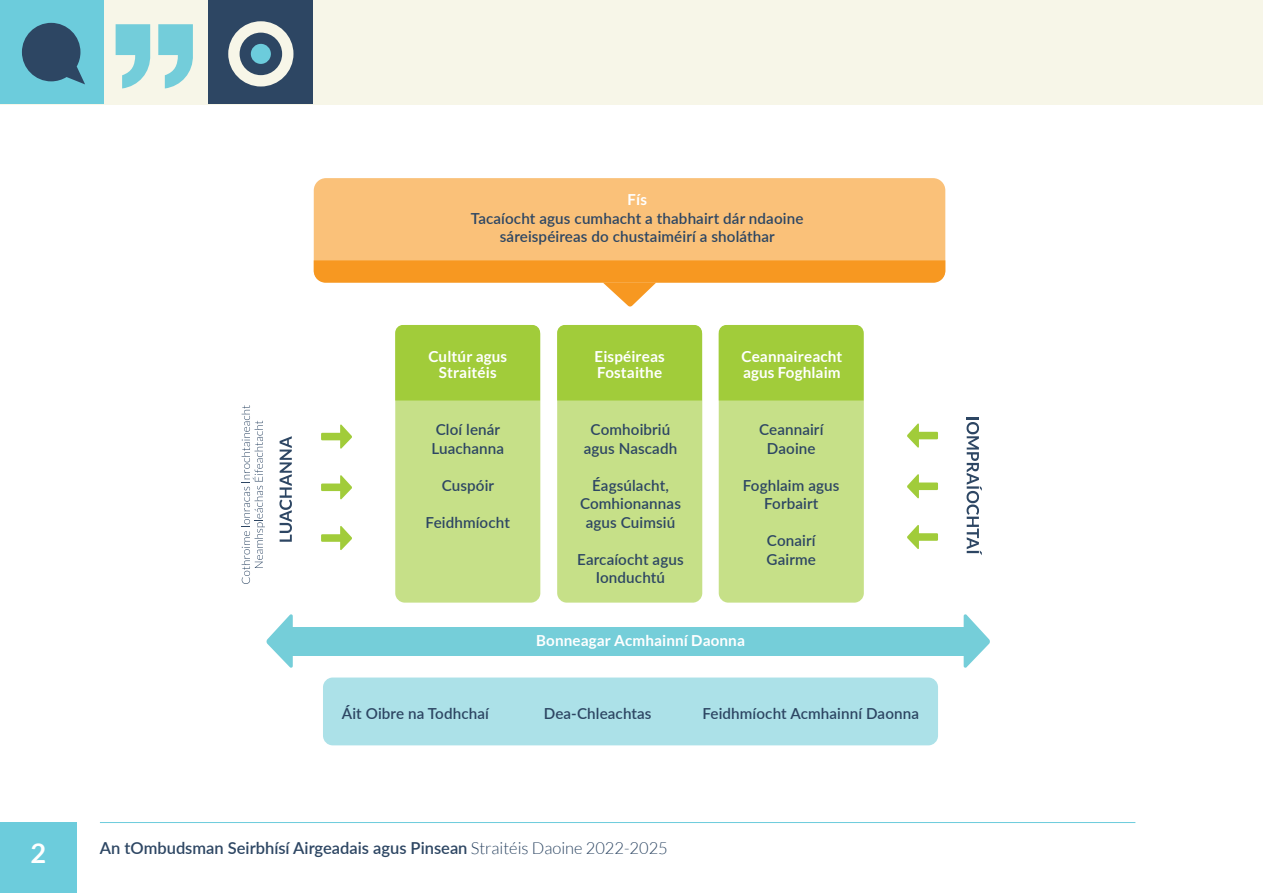
<style>
.page{position:relative;width:1263px;height:893px;background:#fff}
.page>*{position:absolute;margin:0;border:0;box-sizing:border-box;transform-origin:0 0}
.t1{font:700 27px "Lato";color:#fff}
.t2{font:600 16.5px "Lato";color:#2d4663}
.t3{font:600 15.15px/18.6px "Lato";letter-spacing:.01em;color:#2d4663;text-align:center}
.t4{font:700 15.15px/15.1px "Lato";letter-spacing:.01em;color:#fff}
.s1{font-weight:700;color:#fff}
.s2{font-weight:300}
</style>
<div class="page">
<div style="left:323px;top:677px;width:615px;height:68px;background:#ace1e8;border-radius:10px"></div>
<div style="left:314px;top:178px;width:631px;height:105px;background:#fac179;border-radius:12px"></div>
<svg style="left:314px;top:260px;width:631px;height:47px"></svg>
<div style="left:395px;top:325px;width:145px;height:278px;background:#c6e088;border-radius:10px"></div>
<div style="left:395px;top:325px;width:145px;height:75px;background:#a1cc3a"></div>
<div style="left:557px;top:325px;width:145px;height:278px;background:#c6e088;border-radius:10px"></div>
<div style="left:557px;top:325px;width:145px;height:75px;background:#a1cc3a"></div>
<div style="left:719px;top:325px;width:145px;height:278px;background:#c6e088;border-radius:10px"></div>
<div style="left:719px;top:325px;width:144px;height:75px;background:#a1cc3a"></div>
<svg style="left:907px;top:423px;width:31px;height:25px"></svg>
<svg style="left:907px;top:474px;width:31px;height:25px"></svg>
<svg style="left:907px;top:525px;width:31px;height:24px"></svg>
<svg style="left:321px;top:424px;width:31px;height:25px"></svg>
<svg style="left:321px;top:475px;width:31px;height:25px"></svg>
<svg style="left:321px;top:526px;width:31px;height:24px"></svg>
<svg style="left:266px;top:614px;width:27px;height:54px"></svg>
<div style="left:288px;top:627px;width:680px;height:28px;background:#75ced9"></div>
<svg style="left:964px;top:614px;width:26px;height:54px"></svg>
<svg style="left:966px;top:417px;width:16px;height:138px"></svg>
<svg style="left:279px;top:436px;width:13px;height:106px"></svg>
<svg style="left:242px;top:405px;width:23px;height:179px"></svg>
<div style="left:0;top:0;width:1263px;height:105px;background:#f7f6e8"></div>
<svg style="left:158px;top:24px;width:35px;height:64px"></svg>
<svg style="left:116px;top:24px;width:35px;height:64px"></svg>
<div style="left:0;top:0;width:103px;height:104px;background:#6cccdc"></div>
<svg style="left:22px;top:23px;width:63px;height:61px"></svg>
<div style="left:208px;top:0;width:105px;height:104px;background:#2d4663"></div>
<svg style="left:228px;top:21px;width:65px;height:66px"></svg>
<div style="left:251px;top:44px;width:20px;height:20px;background:#6cccdc;border-radius:50%"></div>
<hr style="left:100px;top:822px;width:1035px;height:1px;background:#6cccdc">
<div style="left:0;top:822px;width:77px;height:71px;background:#6cccdc"></div>
<h1 class="t1" style="left:30px;top:837px;width:17px">2</h1>
<p class="t3" style="left:471px;top:190px;width:334px"><span class="s1">Fís<br></span>Tacaíocht agus cumhacht a thabhairt dár ndaoine sáreispéireas do chustaiméirí a sholáthar</p>
<p class="t4" style="left:428px;top:349px;width:80px;text-align:center">Cultúr agus<br>Straitéis</p>
<p class="t3" style="left:431px;top:419px;width:74px;text-align:left">Cloí lenár<br>Luachanna</p>
<p class="t3" style="left:442px;top:475px;width:54px">Cuspóir</p>
<p class="t3" style="left:426px;top:512px;width:86px">Feidhmíocht</p>
<p class="t4" style="left:595px;top:349px;width:72px">Eispéireas<br>Fostaithe</p>
<p class="t3" style="left:584px;top:419px;width:95px">Comhoibriú agus Nascadh</p>
<p class="t3" style="left:580px;top:475px;width:102px">Éagsúlacht,<br>Comhionannas agus Cuimsiú</p>
<p class="t3" style="left:577px;top:549px;width:108px">Earcaíocht agus<br>Ionduchtú</p>
<p class="t4" style="left:741px;top:349px;width:103px">Ceannaireacht agus Foghlaim</p>
<p class="t3" style="left:759px;top:419px;width:66px">Ceannairí<br>Daoine</p>
<p class="t3" style="left:743px;top:475px;width:98px">Foghlaim agus<br>Forbairt</p>
<p class="t3" style="left:767px;top:531px;width:51px;text-align:left">Conairí<br>Gairme</p>
<p class="t4" style="left:536px;top:633px;width:210px">Bonneagar Acmhainní Daonna</p>
<p class="t3" style="left:342px;top:703px;width:149px">Áit Oibre na Todhchaí</p>
<p class="t3" style="left:544px;top:703px;width:109px">Dea-Chleachtas</p>
<p class="t3" style="left:702px;top:703px;width:218px">Feidhmíocht Acmhainní Daonna</p>
<p class="t2" style="left:100px;top:836px;width:569px">An tOmbudsman Seirbhísí Airgeadais agus Pinsean <span class="s2">Straitéis Daoine 2022-2025</span></p>
</div>
